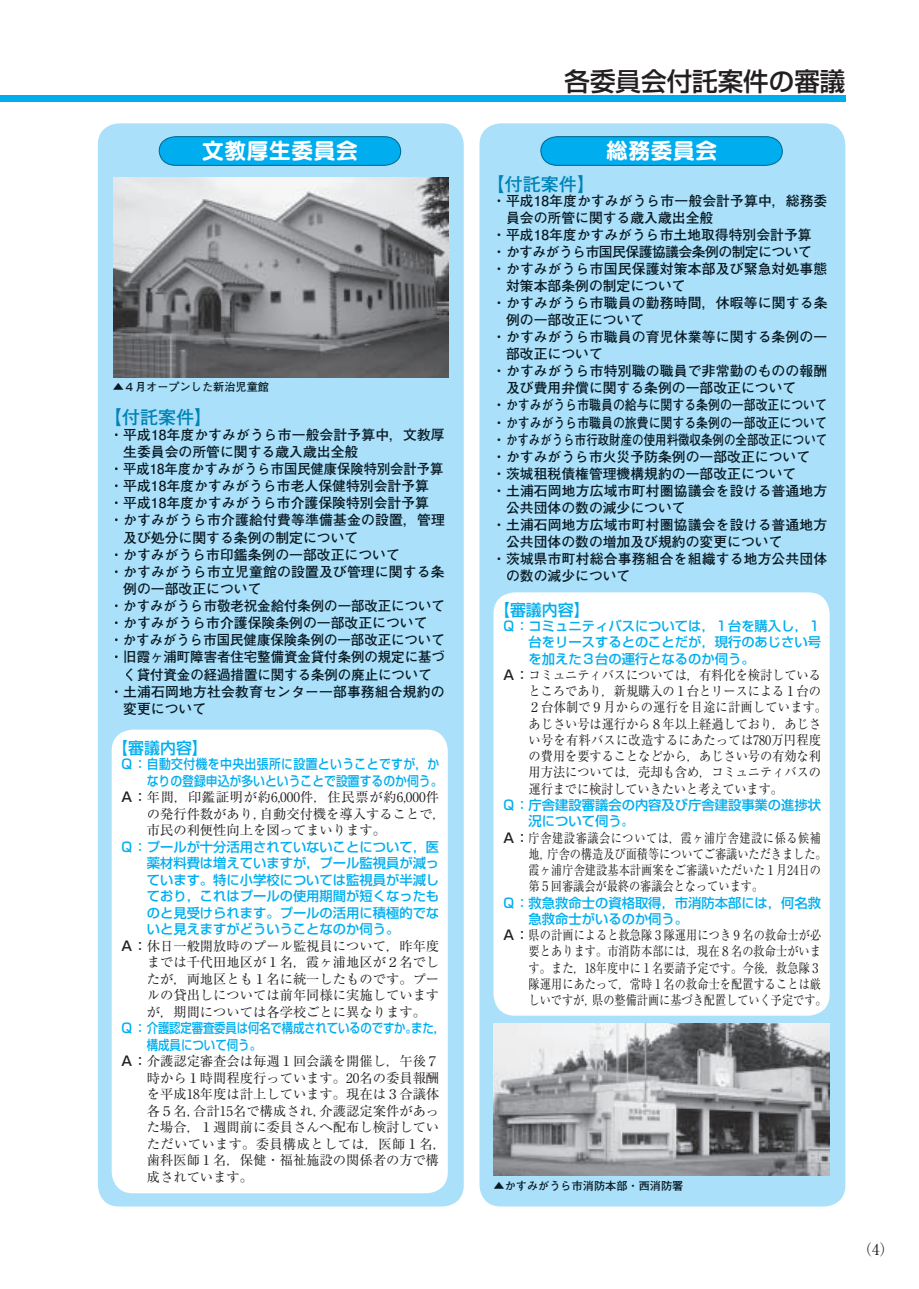
<style>
.page{position:relative;width:919px;height:1289px;background:#fff}
.page>*{position:absolute;margin:0;border:0;box-sizing:border-box;transform-origin:0 0}
.t1{font:500 25.5px "Shin Go Pro";color:#231f20}
.t2{font:22.35px "Seurat Pro B";color:#fff}
.t3{font:700 18px "Futo Go B101 Pro";color:#0083b6}
.t4{font:500 15.9px "Shin Go Pro";color:#00aeef}
.t5{font:14.85px "Ryumin Pro";color:#231f20}
.t6{font:700 13.8px "Futo Go B101 Pro";color:#071822}
.t7{font:700 13.8px "Futo Go B101 Pro";letter-spacing:-.04em;color:#071822}
.t8{font:13.35px/16.5px "Ryumin Pro";color:#231f20}
.t9{font:500 13.35px/16.5px "Shin Go Pro";color:#00aeef;text-align:justify}
.t10{font:13.35px/16.2px "Ryumin Pro";color:#231f20;scale:.84 1}
.t11{font:13.35px/16.2px "Ryumin Pro";color:#231f20;scale:.92 1}
.t12{font:500 13.35px "Shin Go Pro";color:#00aeef;scale:.86 1}
.t13{font:700 11.1px "Futo Go B101 Pro";color:#071822}
.s1{font-family:"Shin Go Pro";font-weight:500}
</style>
<div class="page">
<div style="left:13px;top:96px;width:832px;height:6px;background:#00aeef"></div>
<div style="left:0;top:96px;width:13px;height:6px;background:#00aeef"></div>
<div style="left:479px;top:123px;width:366px;height:1083px;background:#aae0f9;border-radius:21px"></div>
<svg style="left:540px;top:136px;width:242px;height:30px;background:#05aae8"></svg>
<img style="left:493px;top:1023px;width:336px;height:152px">
<div style="left:493px;top:592px;width:336px;height:423px;background:#fff;border-radius:21px"></div>
<div style="left:98px;top:123px;width:365px;height:1083px;background:#aae0f9;border-radius:21px"></div>
<svg style="left:159px;top:136px;width:242px;height:30px;background:#05aae8"></svg>
<img style="left:113px;top:177px;width:335px;height:200px">
<div style="left:112px;top:729px;width:336px;height:464px;background:#fff;border-radius:21px"></div>
<h2 class="t2" style="left:202px;top:135px;width:158px">文教厚生委員会</h2>
<p class="t13" style="left:113px;top:378px;width:158px">▲４月オープンした新治児童館</p>
<h3 class="t3" style="left:104px;top:403px;width:110px">【付託案件【</h3>
<p class="t6" style="left:109px;top:423px;width:337px">・平成18年度かすみがうら市一般会計予算中，文教厚</p>
<p class="t6" style="left:123px;top:440px;width:236px">生委員会の所管に関する歳入歳出全般</p>
<p class="t6" style="left:109px;top:458px;width:335px">・平成18年度かすみがうら市国民健康保険特別会計予算</p>
<p class="t6" style="left:109px;top:475px;width:321px">・平成18年度かすみがうら市老人保健特別会計予算</p>
<p class="t6" style="left:109px;top:492px;width:321px">・平成18年度かすみがうら市介護保険特別会計予算</p>
<p class="t6" style="left:109px;top:509px;width:337px">・かすみがうら市介護給付費等準備基金の設置，管理</p>
<p class="t6" style="left:123px;top:526px;width:236px">及び処分に関する条例の制定について</p>
<p class="t6" style="left:109px;top:543px;width:292px">・かすみがうら市印鑑条例の一部改正について</p>
<p class="t6" style="left:109px;top:560px;width:336px">・かすみがうら市立児童館の設置及び管理に関する条</p>
<p class="t6" style="left:123px;top:577px;width:140px">例の一部改正について</p>
<p class="t6" style="left:109px;top:594px;width:337px">・かすみがうら市敬老祝金給付条例の一部改正について</p>
<p class="t6" style="left:109px;top:612px;width:319px">・かすみがうら市介護保険条例の一部改正について</p>
<p class="t6" style="left:109px;top:629px;width:337px">・かすみがうら市国民健康保険条例の一部改正について</p>
<p class="t6" style="left:109px;top:646px;width:337px">・旧霞ヶ浦町障害者住宅整備資金貸付条例の規定に基づ</p>
<p class="t6" style="left:123px;top:663px;width:310px">く貸付資金の経過措置に関する条例の廃止について</p>
<p class="t6" style="left:109px;top:680px;width:336px">・土浦石岡地方社会教育センター一部事務組合規約の</p>
<p class="t6" style="left:123px;top:697px;width:84px">変更について</p>
<p class="t4" style="left:112px;top:735px;width:97px">【審議内容【</p>
<p class="t9" style="left:120px;top:754px;width:324px;text-align:right">Ｑ：自動交付機を中央出張所に設置ということですが，かなりの登録申込が多いということで設置するのか伺う。</p>
<p class="t8" style="left:260px;top:788px;width:188px;text-indent:-140px"><span class="s1">Ａ：</span>年間，印鑑証明が約6,000件，住民票が約6,000件自動交付機を導入することで，</p>
<p class="t8" style="left:147px;top:804px;width:241px">の発行件数があり，<br>市民の利便性向上を図ってまいります。</p>
<p class="t9" style="left:147px;top:837px;width:294px;text-indent:-27px">Ｑ：プールが十分活用されていないことについて，医薬材料費は増えていますが，プール監視員が減っています。特に小学校については監視員が半減しており，これはプールの使用期間が短くなったものと見受けられます。プールの活用に積極的でないと見えますがどういうことなのか伺う。</p>
<p class="t8" style="left:147px;top:936px;width:294px;text-align:justify;text-indent:-27px"><span class="s1">Ａ：</span>休日一般開放時のプール監視員について，昨年度までは千代田地区が１名，霞ヶ浦地区が２名でしたが，両地区とも１名に統一したものです。プールの貸出しについては前年同様に実施していますが，期間については各学校ごとに異なります。</p>
<p class="t9" style="left:120px;top:1018px;width:326px">Ｑ：介護認定審査委員は何名で構成されているのですかまた，</p>
<p class="t12" style="left:405px;top:1017px;width:15px">。</p>
<p class="t12" style="left:147px;top:1033px;width:134px">構成員について伺う。</p>
<p class="t8" style="left:120px;top:1052px;width:320px;text-align:right"><span class="s1">Ａ：</span>介護認定審査会は毎週１回会議を開催し，午後７時から１時間程度行っています。20名の委員報酬<br>を平成18年度は計上しています。現在は３合議体<br>介護認定案件があっ</p>
<p class="t8" style="left:147px;top:1101px;width:301px">各５名，<br>た場合，１週間前に委員さんへ配布し検討していただいています。委員構成としては，医師１名，歯科医師１名，保健・福祉施設の関係者の方で構成されています。</p>
<p class="t8" style="left:193px;top:1101px;width:134px">合計15名で構成され，</p>
<h1 class="t1" style="left:564px;top:60px;width:282px">各委員会付託案件の審議</h1>
<h2 class="t2" style="left:605px;top:135px;width:113px">総務委員会</h2>
<h3 class="t3" style="left:486px;top:170px;width:110px">【付託案件【</h3>
<p class="t6" style="left:492px;top:190px;width:337px">・平成18年度かすみがうら市一般会計予算中，総務委</p>
<p class="t6" style="left:506px;top:207px;width:209px">員会の所管に関する歳入歳出全般</p>
<p class="t6" style="left:492px;top:224px;width:321px">・平成18年度かすみがうら市土地取得特別会計予算</p>
<p class="t7" style="left:492px;top:241px;width:321px">・かすみがうら市国民保護協議会条例の制定について</p>
<p class="t6" style="left:492px;top:258px;width:336px">・かすみがうら市国民保護対策本部及び緊急対処事態</p>
<p class="t6" style="left:506px;top:275px;width:181px">対策本部条例の制定について</p>
<p class="t6" style="left:492px;top:292px;width:337px">・かすみがうら市職員の勤務時間，休暇等に関する条</p>
<p class="t6" style="left:506px;top:309px;width:140px">例の一部改正について</p>
<p class="t6" style="left:492px;top:326px;width:336px">・かすみがうら市職員の育児休業等に関する条例の一</p>
<p class="t6" style="left:506px;top:343px;width:98px">部改正について</p>
<p class="t6" style="left:492px;top:360px;width:336px">・かすみがうら市特別職の職員で非常勤のものの報酬</p>
<p class="t6" style="left:506px;top:377px;width:292px">及び費用弁償に関する条例の一部改正について</p>
<p class="t6" style="left:492px;top:394px;width:336px">・かすみがうら市職員の給与に関する条例の一部改正について</p>
<p class="t6" style="left:492px;top:411px;width:336px">・かすみがうら市職員の旅費に関する条例の一部改正について</p>
<p class="t6" style="left:492px;top:428px;width:336px">・かすみがうら市行政財産の使用料徴収条例の全部改正について</p>
<p class="t6" style="left:492px;top:445px;width:319px">・かすみがうら市火災予防条例の一部改正について</p>
<p class="t6" style="left:492px;top:462px;width:306px">・茨城租税債権管理機構規約の一部改正について</p>
<p class="t6" style="left:492px;top:479px;width:336px">・土浦石岡地方広域市町村圏協議会を設ける普通地方</p>
<p class="t6" style="left:506px;top:496px;width:181px">公共団体の数の減少について</p>
<p class="t6" style="left:492px;top:513px;width:336px">・土浦石岡地方広域市町村圏協議会を設ける普通地方</p>
<p class="t6" style="left:506px;top:530px;width:278px">公共団体の数の増加及び規約の変更について</p>
<p class="t6" style="left:492px;top:547px;width:336px">・茨城県市町村総合事務組合を組織する地方公共団体</p>
<p class="t6" style="left:506px;top:564px;width:126px">の数の減少について</p>
<p class="t4" style="left:494px;top:596px;width:97px">【審議内容【</p>
<p class="t9" style="left:528px;top:616px;width:294px;text-indent:-27px">Ｑ：コミュニティバスについては，１台を購入し，１台をリースするとのことだが，現行のあじさい号を加えた３台の運行となるのか伺う。</p>
<p class="t11" style="left:528px;top:665px;width:326px;text-indent:-27px"><span class="s1">Ａ：</span>コミュニティバスについては，有料化を検討しているところであり，新規購入の１台とリースによる１台の<br>２台体制で９月からの運行を目途に計画しています。あじさい号は運行から８年以上経過しており，あじさい号を有料バスに改造するにあたっては780万円程度の費用を要することなどから，あじさい号の有効な利用方法については，売却も含め，コミュニティバスの運行までに検討していきたいと考えています。</p>
<p class="t9" style="left:528px;top:795px;width:294px;text-indent:-27px">Ｑ：庁舎建設審議会の内容及び庁舎建設事業の進捗状況について伺う。</p>
<p class="t10" style="left:547px;top:828px;width:334px;text-indent:-45px"><span class="s1">Ａ：</span>庁舎建設審議会については，霞ヶ浦庁舎建設に係る候補庁舎の構造及び面積等についてご審議いただきました。</p>
<p class="t10" style="left:528px;top:844px;width:349px">地，<br>霞ヶ浦庁舎建設基本計画案をご審議いただいた１月24日の第５回審議会が最終の審議会となっています。</p>
<p class="t9" style="left:528px;top:892px;width:294px;text-indent:-27px">Ｑ：救急救命士の資格取得，市消防本部には，何名救急救命士がいるのか伺う。</p>
<p class="t10" style="left:502px;top:926px;width:381px"><span class="s1">Ａ：</span>県の計画によると救急隊３隊運用につき９名の救命士が必</p>
<p class="t10" style="left:528px;top:942px;width:349px">要とあります。市消防本部には，現在８名の救命士がいま</p>
<p class="t10" style="left:528px;top:958px;width:350px">す。また，18年度中に１名要請予定です。今後，救急隊３</p>
<p class="t10" style="left:528px;top:974px;width:350px">隊運用にあたって，常時１名の救命士を配置することは厳</p>
<p class="t10" style="left:592px;top:991px;width:281px">県の整備計画に基づき配置していく予定です。</p>
<p class="t10" style="left:528px;top:991px;width:81px">しいですが，</p>
<p class="t13" style="left:493px;top:1176px;width:191px">▲かすみがうら市消防本部・西消防署</p>
<p class="t5" style="left:857px;top:1237px;width:39px">) (4</p>
</div>
